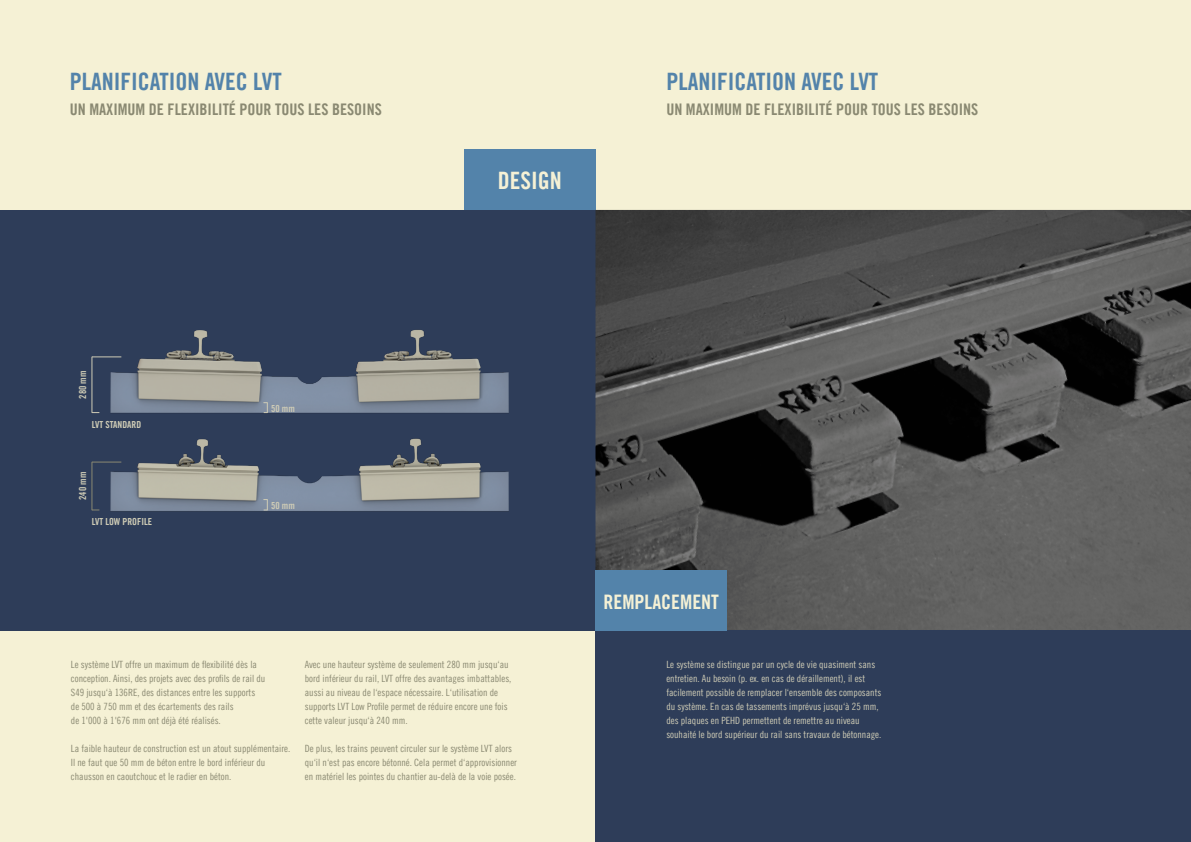
<style>
.page{position:relative;width:1191px;height:842px;background:#f5f1d5}
.page>*{position:absolute;margin:0;border:0;box-sizing:border-box;transform-origin:0 0}
.t1{font:24px "Trade Gothic Bold Cond Twenty";color:#5383aa}
.t2{font:24px "Trade Gothic Bold Cond Twenty";color:#f5f1d5}
.t3{font:20px "Trade Gothic Bold Cond Twenty";color:#f5f1d5}
.t4{font:16px "Trade Gothic Bold Cond Twenty";color:#8a8972}
.t5{font:10px/14px "Trade Gothic LT Cond Eighteen";color:#8a8972}
.t6{font:10px/14px "Trade Gothic LT Cond Eighteen";color:#cfccb6}
.t7{font:9.7px "Trade Gothic Bold Cond Twenty";color:#cfccb6}
</style>
<div class="page">
<div style="left:0;top:210px;width:595px;height:421px;background:#2e3d59"></div>
<div style="left:464px;top:149px;width:131px;height:61px;background:#5383aa"></div>
<img style="left:595px;top:210px;width:596px;height:421px">
<div style="left:595px;top:631px;width:596px;height:211px;background:#2e3d59"></div>
<img style="left:108px;top:330px;width:401px;height:181px">
<hr style="left:92px;top:357px;width:1px;height:56px;background:#cfccb6">
<svg style="left:92px;top:357px;width:29px;height:1px"></svg>
<hr style="left:92px;top:462px;width:1px;height:48px;background:#8a8972">
<svg style="left:92px;top:462px;width:29px;height:1px"></svg>
<svg style="left:263px;top:402px;width:5px;height:11px"></svg>
<svg style="left:263px;top:499px;width:5px;height:12px"></svg>
<div style="left:595px;top:570px;width:132px;height:61px;background:#5383aa"></div>
<h1 class="t1" style="left:70px;top:67px;width:213px">PLANIFICATION AVEC LVT</h1>
<h3 class="t4" style="left:70px;top:100px;width:313px">UN MAXIMUM DE FLEXIBILITÉ POUR TOUS LES BESOINS</h3>
<h1 class="t2" style="left:498px;top:166px;width:65px">DESIGN</h1>
<h1 class="t1" style="left:666px;top:67px;width:213px">PLANIFICATION AVEC LVT</h1>
<h3 class="t4" style="left:666px;top:100px;width:313px">UN MAXIMUM DE FLEXIBILITÉ POUR TOUS LES BESOINS</h3>
<p class="t7" style="left:77px;top:399px;width:30px;rotate:-90deg">280 mm</p>
<p class="t7" style="left:92px;top:419px;width:51px">LVT STANDARD</p>
<p class="t7" style="left:77px;top:500px;width:30px;rotate:-90deg">240 mm</p>
<p class="t7" style="left:92px;top:515px;width:62px">LVT LOW PROFILE</p>
<p class="t7" style="left:271px;top:402px;width:25px">50 mm</p>
<p class="t7" style="left:271px;top:499px;width:25px">50 mm</p>
<p class="t5" style="left:71px;top:657px;width:196px">Le système LVT offre un maximum de flexibilité dès la conception. Ainsi, des projets avec des profils de rail du S49 jusqu‘à 136RE, des distances entre les supports de 500 à 750 mm et des écartements des rails<br>de 1'000 à 1'676 mm ont déjà été réalisés.</p>
<p class="t5" style="left:71px;top:741px;width:221px">La faible hauteur de construction est un atout supplémentaire.<br>Il ne faut que 50 mm de béton entre le bord inférieur du chausson en caoutchouc et le radier en béton.</p>
<p class="t5" style="left:305px;top:657px;width:208px">Avec une hauteur système de seulement 280 mm jusqu‘au bord inférieur du rail, LVT offre des avantages imbattables, aussi au niveau de l‘espace nécessaire. L‘utilisation de supports LVT Low Profile permet de réduire encore une fois cette valeur jusqu‘à 240 mm.</p>
<p class="t5" style="left:305px;top:741px;width:214px">De plus, les trains peuvent circuler sur le système LVT alors qu‘il n‘est pas encore bétonné. Cela permet d‘approvisionner en matériel les pointes du chantier au-delà de la voie posée.</p>
<h2 class="t3" style="left:603px;top:589px;width:117px">REMPLACEMENT</h2>
<p class="t6" style="left:666px;top:657px;width:216px">Le système se distingue par un cycle de vie quasiment sans entretien. Au besoin (p. ex. en cas de déraillement), il est facilement possible de remplacer l‘ensemble des composants du système. En cas de tassements imprévus jusqu‘à 25 mm, des plaques en PEHD permettent de remettre au niveau souhaité le bord supérieur du rail sans travaux de bétonnage.</p>
</div>
